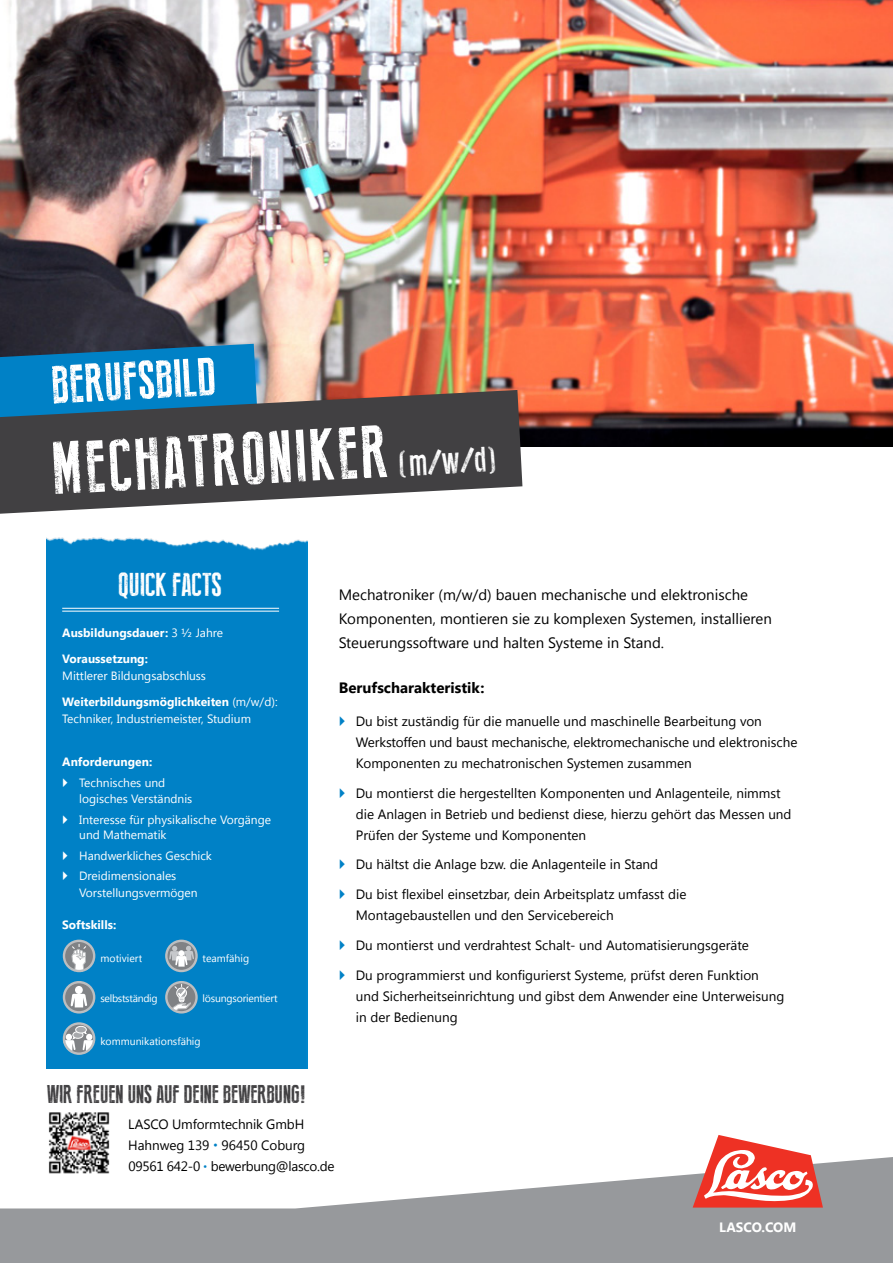
<style>
.page{position:relative;width:893px;height:1263px;background:#fff}
.page>*{position:absolute;margin:0;border:0;box-sizing:border-box;transform-origin:0 0}
.t1{font:73.5px "Press Feeling Eroded";color:#fff}
.t2{font:53.55px "Press Feeling Eroded";color:#fff}
.t3{font:33px "Press Feeling Eroded";color:#fff}
.t4{font:25.5px "Press Feeling Eroded";color:#414042}
.t5{font:15px/24px "Segoe UI";color:#000}
.t6{font:700 15px "Segoe UI";color:#000}
.t7{font:13.5px/21px "Segoe UI";color:#000}
.t8{font:700 13.5px "Segoe UI";color:#fff}
.t9{font:12px/16.5px "Segoe UI";color:#fff}
.t10{font:700 12px "Segoe UI";color:#fff}
.t11{font:10.5px "Segoe UI";color:#fff}
.t12{font:10.5px "Segoe UI";letter-spacing:-.02em;color:#fff}
.t13{font:10.5px "Segoe UI";letter-spacing:-.03em;color:#fff}
.s1{font-size:36px}
.s2{font-weight:400}
.s3{font-weight:700}
.s4{font-size:12px;color:#0081c6}
.s5{font-size:10.5px;color:#0081c6}
</style>
<div class="page">
<svg style="left:0;top:1157px;width:893px;height:106px;fill:#97999c"></svg>
<div style="left:46px;top:537px;width:262px;height:532px;background:#0081c6"></div>
<img style="left:46px;top:1112px;width:66px;height:63px">
<hr style="left:62px;top:608px;width:217px;height:1px;background:#fff">
<hr style="left:62px;top:611px;width:217px;height:1px;background:#fff">
<svg style="left:62px;top:1021px;width:35px;height:35px"></svg>
<svg style="left:166px;top:982px;width:31px;height:30px"></svg>
<svg style="left:172px;top:983px;width:19px;height:28px"></svg>
<div style="left:165px;top:981px;width:33px;height:32px;border:2px solid #bcbec0;border-radius:50%"></div>
<svg style="left:64px;top:982px;width:30px;height:30px"></svg>
<div style="left:75px;top:986px;width:8px;height:8px;background:#fff;border-radius:50%"></div>
<svg style="left:71px;top:994px;width:16px;height:13px"></svg>
<div style="left:63px;top:981px;width:32px;height:32px;border:2px solid #bcbec0;border-radius:50%"></div>
<svg style="left:166px;top:941px;width:31px;height:30px"></svg>
<div style="left:165px;top:940px;width:33px;height:32px;border:2px solid #bcbec0;border-radius:50%"></div>
<svg style="left:169px;top:946px;width:25px;height:21px"></svg>
<svg style="left:64px;top:941px;width:30px;height:30px"></svg>
<svg style="left:71px;top:943px;width:16px;height:30px"></svg>
<div style="left:63px;top:940px;width:32px;height:32px;border:2px solid #bcbec0;border-radius:50%"></div>
<svg style="left:693px;top:1135px;width:130px;height:72px"></svg>
<img style="left:0;top:0;width:893px;height:447px">
<svg style="left:0;top:344px;width:258px;height:46px"></svg>
<svg style="left:0;top:390px;width:522px;height:124px;fill:#414042"></svg>
<svg style="left:63px;top:778px;width:5px;height:8px"></svg>
<svg style="left:63px;top:815px;width:5px;height:9px"></svg>
<svg style="left:63px;top:851px;width:5px;height:8px"></svg>
<svg style="left:63px;top:871px;width:5px;height:9px"></svg>
<h2 class="t2" style="left:50px;top:357px;width:165px;rotate:-3deg">BERUFSBILD</h2>
<h1 class="t1" style="left:49px;top:430px;width:449px;rotate:-3deg">MECHATRONIKER <span class="s1">(M/W/D)</span></h1>
<h3 class="t3" style="left:118px;top:567px;width:106px">QUICK FACTS</h3>
<p class="t10" style="left:62px;top:624px;width:162px">Ausbildungsdauer: <span class="s2">3 ½ Jahre</span></p>
<p class="t10" style="left:62px;top:650px;width:87px">Voraussetzung:</p>
<p class="t9" style="left:62px;top:667px;width:145px">Mittlerer Bildungsabschluss</p>
<p class="t9" style="left:62px;top:693px;width:217px"><span class="s3">Weiterbildungsmöglichkeiten</span> (m/w/d):<br>Techniker, Industriemeister, Studium</p>
<p class="t10" style="left:62px;top:753px;width:92px">Anforderungen:</p>
<p class="t9" style="left:79px;top:773px;width:115px">Technisches und logisches Verständnis</p>
<p class="t9" style="left:79px;top:811px;width:193px;line-height:15px">Interesse für physikalische Vorgänge und Mathematik</p>
<p class="t9" style="left:79px;top:844px;width:134px;line-height:20.7px">Handwerkliches Geschick<br>Dreidimensionales</p>
<p class="t9" style="left:79px;top:884px;width:120px">Vorstellungsvermögen</p>
<p class="t10" style="left:62px;top:916px;width:56px">Softskills:</p>
<p class="t11" style="left:100px;top:951px;width:43px">motiviert</p>
<p class="t11" style="left:203px;top:951px;width:48px">teamfähig</p>
<p class="t13" style="left:101px;top:991px;width:59px">selbstständig</p>
<p class="t12" style="left:203px;top:991px;width:77px">lösungsorientiert</p>
<p class="t11" style="left:101px;top:1034px;width:102px">kommunikationsfähig</p>
<h3 class="t4" style="left:47px;top:1081px;width:261px">WIR FREUEN UNS AUF DEINE BEWERBUNG!</h3>
<p class="t5" style="left:339px;top:582px;width:435px">Mechatroniker (m/w/d) bauen mechanische und elektronische<br>Komponenten, montieren sie zu komplexen Systemen, installieren<br>Steuerungssoftware und halten Systeme in Stand.</p>
<p class="t6" style="left:339px;top:677px;width:147px">Berufscharakteristik:</p>
<p class="t7" style="left:356px;top:710px;width:443px">Du bist zuständig für die manuelle und maschinelle Bearbeitung von<br>Werkstoffen und baust mechanische, elektromechanische und elektronische<br>Komponenten zu mechatronischen Systemen zusammen</p>
<p class="t7" style="left:356px;top:782px;width:437px">Du montierst die hergestellten Komponenten und Anlagenteile, nimmst die Anlagen in Betrieb und bedienst diese, hierzu gehört das Messen und<br>Prüfen der Systeme und Komponenten</p>
<p class="t7" style="left:356px;top:853px;width:304px">Du hältst die Anlage bzw. die Anlagenteile in Stand</p>
<p class="t7" style="left:356px;top:883px;width:332px">Du bist flexibel einsetzbar, dein Arbeitsplatz umfasst die<br>Montagebaustellen und den Servicebereich</p>
<p class="t7" style="left:356px;top:934px;width:395px">Du montierst und verdrahtest Schalt- und Automatisierungsgeräte</p>
<p class="t7" style="left:356px;top:964px;width:430px">Du programmierst und konfigurierst Systeme, prüfst deren Funktion und Sicherheitseinrichtung und gibst dem Anwender eine Unterweisung in der Bedienung</p>
<p class="t7" style="left:128px;top:1113px;width:208px">LASCO Umformtechnik GmbH<br>Hahnweg 139 <span class="s4">•</span> 96450 Coburg<br>09561 642-0 <span class="s5">•</span> bewerbung@lasco.de</p>
<p class="t8" style="left:719px;top:1217px;width:79px">LASCO.COM</p>
</div>
